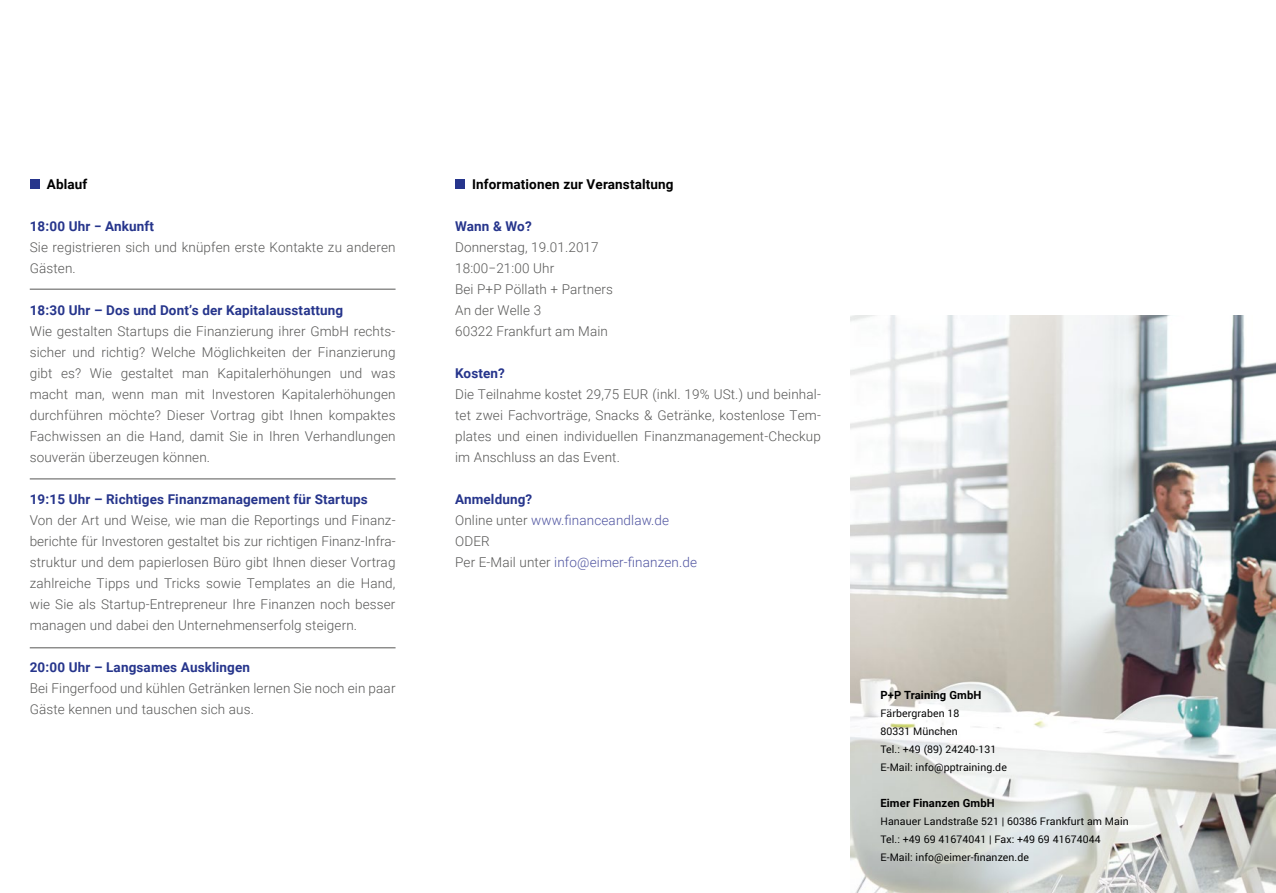
<style>
.page{position:relative;width:1276px;height:893px;background:#fff}
.page>*{position:absolute;margin:0;border:0;box-sizing:border-box;transform-origin:0 0}
.t1{font:300 13.5px/21px "Roboto";letter-spacing:.01em;color:#575756}
.t2{font:700 13.5px "Roboto";letter-spacing:.01em;color:#26358c}
.t3{font:300 13.5px/21px "Roboto";letter-spacing:.01em;color:#4f54a0}
.t4{font:700 13.5px "Roboto";letter-spacing:.01em;color:#000}
.t5{font:700 11.25px "Roboto";letter-spacing:.01em;color:#000}
.t6{font:10.5px/18px "Roboto";letter-spacing:.01em;color:#000}
.s1{font-weight:700;color:#26358c}
.s2{color:#575756}
</style>
<div class="page">
<div style="left:455px;top:179px;width:10px;height:10px;background:#26358c"></div>
<div style="left:30px;top:179px;width:9px;height:10px;background:#26358c"></div>
<hr style="left:30px;top:289px;width:365px;height:1px;background:#575756">
<hr style="left:30px;top:479px;width:365px;height:1px;background:#575756">
<hr style="left:30px;top:648px;width:365px;height:1px;background:#575756">
<img style="left:850px;top:315px;width:426px;height:578px">
<p class="t4" style="left:47px;top:175px;width:42px">Ablauf</p>
<p class="t2" style="left:30px;top:217px;width:126px">18:00 Uhr − Ankunft</p>
<p class="t1" style="left:30px;top:236px;width:367px">Sie registrieren sich und knüpfen erste Kontakte zu anderen<br>Gästen.</p>
<p class="t2" style="left:30px;top:301px;width:315px">18:30 Uhr – Dos und Dontʼs der Kapitalausstattung</p>
<p class="t1" style="left:30px;top:320px;width:367px;text-align:justify">Wie gestalten Startups die Finanzierung ihrer GmbH rechts&shy;sicher und richtig? Welche Möglichkeiten der Finanzierung gibt es? Wie gestaltet man Kapitalerhöhungen und was macht man, wenn man mit Investoren Kapitalerhöhungen durchführen möchte? Dieser Vortrag gibt Ihnen kompaktes Fachwissen an die Hand, damit Sie in Ihren Verhandlungen souverän überzeugen können.</p>
<p class="t2" style="left:30px;top:490px;width:339px">19:15 Uhr – Richtiges Finanzmanagement für Startups</p>
<p class="t1" style="left:30px;top:510px;width:367px;text-align:justify">Von der Art und Weise, wie man die Reportings und Finanz&shy;berichte für Investoren gestaltet bis zur richtigen Finanz-Infra&shy;struktur und dem papierlosen Büro gibt Ihnen dieser Vortrag zahlreiche Tipps und Tricks sowie Templates an die Hand, wie Sie als Startup-Entrepreneur Ihre Finanzen noch besser managen und dabei den Unternehmenserfolg steigern.</p>
<p class="t2" style="left:30px;top:658px;width:222px">20:00 Uhr – Langsames Ausklingen</p>
<p class="t1" style="left:30px;top:678px;width:367px">Bei Fingerfood und kühlen Getränken lernen Sie noch ein paar<br>Gäste kennen und tauschen sich aus.</p>
<p class="t5" style="left:880px;top:687px;width:102px">P+P Training GmbH</p>
<p class="t4" style="left:472px;top:175px;width:203px">Informationen zur Veranstaltung</p>
<p class="t2" style="left:455px;top:217px;width:78px">Wann &amp; Wo?</p>
<p class="t1" style="left:455px;top:236px;width:159px">Donnerstag, 19.01.2017<br>18:00−21:00 Uhr<br>Bei P+P Pöllath + Partners<br>An der Welle 3<br>60322 Frankfurt am Main</p>
<p class="t2" style="left:455px;top:364px;width:51px">Kosten?</p>
<p class="t1" style="left:455px;top:383px;width:367px;text-align:justify">Die Teilnahme kostet 29,75 EUR (inkl. 19% USt.) und beinhal&shy;tet zwei Fachvorträge, Snacks &amp; Getränke, kostenlose Tem&shy;plates und einen individuellen Finanzmanagement-Checkup im Anschluss an das Event.</p>
<p class="t3" style="left:455px;top:489px;width:243px"><span class="s1">Anmeldung?<br></span><span class="s2">Online unter</span> www.financeandlaw.de<br><span class="s2">ODER<br>Per E-Mail unter</span> info@eimer-finanzen.de</p>
<p class="t6" style="left:880px;top:704px;width:128px">Färbergraben 18<br>80331 München<br>Tel.: +49 (89) 24240-131<br>E-Mail: info@pptraining.de</p>
<p class="t5" style="left:880px;top:795px;width:116px">Eimer Finanzen GmbH</p>
<p class="t6" style="left:880px;top:812px;width:250px">Hanauer Landstraße 521 | 60386 Frankfurt am Main<br>Tel.: +49 69 41674041 | Fax: +49 69 41674044<br>E-Mail: info@eimer-finanzen.de</p>
</div>
